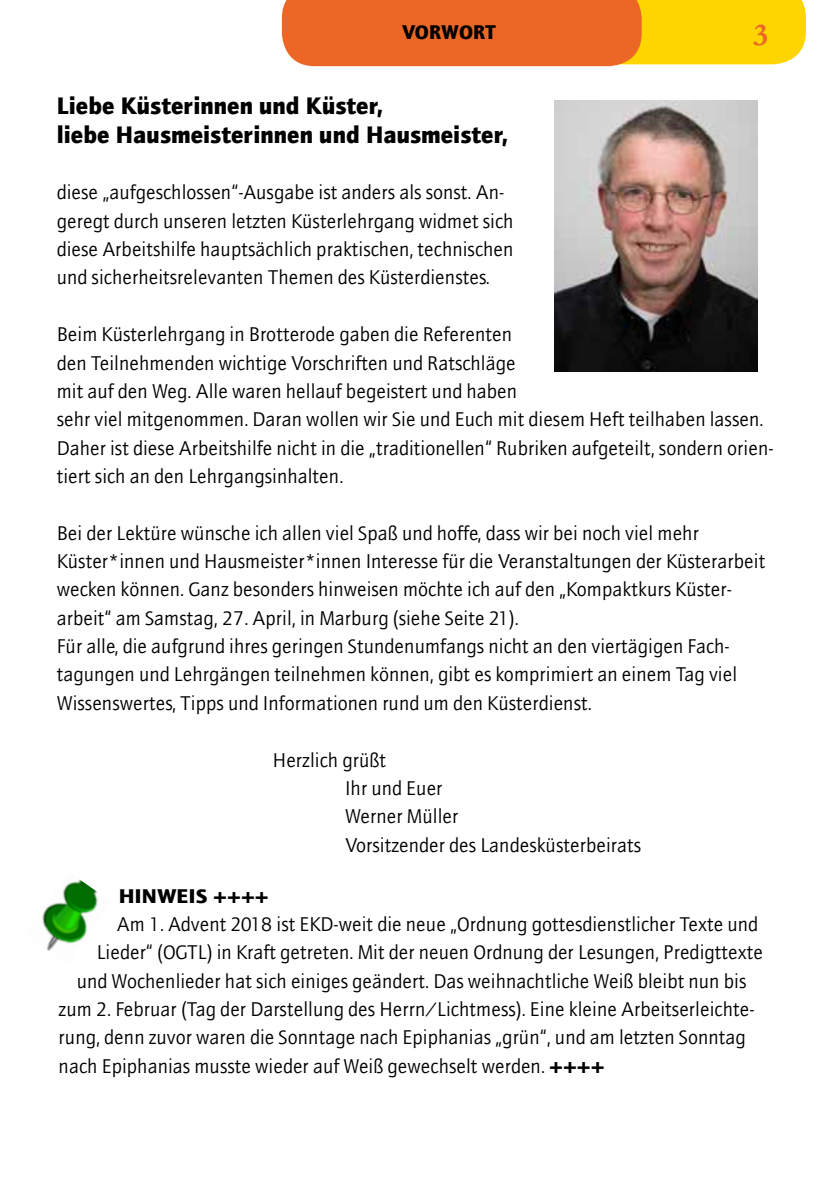
<style>
.page{position:relative;width:840px;height:1191px;background:#fff}
.page>*{position:absolute;margin:0;border:0;box-sizing:border-box;transform-origin:0 0}
.t1{font:700 32px "Garamond";color:#ec6726}
.t2{font:900 24px/28.4px "AT Quay Sans";color:#000}
.t3{font:20px/28.4px "AT Quay Sans";color:#000}
.t4{font:900 20px "AT Quay Sans";color:#000;scale:1.1 1}
.t5{font:900 20px "AT Quay Sans";color:#000}
.s1{font-weight:900}
</style>
<div class="page">
<svg style="left:282px;top:0;width:523px;height:66px;background:#f28b1f"></svg>
<img style="left:554px;top:101px;width:203px;height:271px">
<img style="left:42px;top:879px;width:56px;height:72px">
<p class="t5" style="left:402px;top:20px;width:96px">VORWORT</p>
<h1 class="t1" style="left:752px;top:13px;width:17px">3</h1>
<p class="t2" style="left:57px;top:92px;width:452px">Liebe Küsterinnen und Küster,<br>liebe Hausmeisterinnen und Hausmeister,</p>
<p class="t3" style="left:57px;top:178px;width:458px">diese „aufgeschlossen“-Ausgabe ist anders als sonst. An&shy;geregt durch unseren letzten Küsterlehrgang widmet sich diese Arbeitshilfe hauptsächlich praktischen, technischen und sicherheitsrelevanten Themen des Küsterdienstes.</p>
<p class="t3" style="left:57px;top:320px;width:718px">Beim Küsterlehrgang in Brotterode gaben die Referenten<br>den Teilnehmenden wichtige Vorschriften und Ratschläge<br>mit auf den Weg. Alle waren hellauf begeistert und haben<br>sehr viel mitgenommen. Daran wollen wir Sie und Euch mit diesem Heft teilhaben lassen.<br>Daher ist diese Arbeitshilfe nicht in die „traditionellen“ Rubriken aufgeteilt, sondern orien&shy;tiert sich an den Lehrgangsinhalten.</p>
<p class="t3" style="left:57px;top:518px;width:709px">Bei der Lektüre wünsche ich allen viel Spaß und hoffe, dass wir bei noch viel mehr Küster*innen und Hausmeister*innen Interesse für die Veranstaltungen der Küsterarbeit wecken können. Ganz besonders hinweisen möchte ich auf den „Kompaktkurs Küster&shy;arbeit“ am Samstag, 27. April, in Marburg (siehe Seite 21).<br>Für alle, die aufgrund ihres geringen Stundenumfangs nicht an den viertägigen Fach&shy;tagungen und Lehrgängen teilnehmen können, gibt es komprimiert an einem Tag viel Wissenswertes, Tipps und Informationen rund um den Küsterdienst.</p>
<p class="t3" style="left:345px;top:745px;width:297px;text-indent:-72px">Herzlich grüßt<br>Ihr und Euer<br>Werner Müller<br>Vorsitzender des Landesküsterbeirats</p>
<p class="t4" style="left:119px;top:883px;width:138px">HINWEIS ++++</p>
<p class="t3" style="left:117px;top:909px;width:642px">Am 1. Advent 2018 ist EKD-weit die neue „Ordnung gottesdienstlicher Texte und</p>
<p class="t3" style="left:97px;top:938px;width:667px">Lieder“ (OGTL) in Kraft getreten. Mit der neuen Ordnung der Lesungen, Predigttexte</p>
<p class="t3" style="left:77px;top:966px;width:670px">und Wochenlieder hat sich einiges geändert. Das weihnachtliche Weiß bleibt nun bis</p>
<p class="t3" style="left:59px;top:994px;width:697px">zum 2. Februar (Tag der Darstellung des Herrn/Lichtmess). Eine kleine Arbeitserleichte-</p>
<p class="t3" style="left:59px;top:1023px;width:688px">rung, denn zuvor waren die Sonntage nach Epiphanias „grün“, und am letzten Sonntag</p>
<p class="t3" style="left:59px;top:1051px;width:547px">nach Epiphanias musste wieder auf Weiß gewechselt werden. <span class="s1">++++</span></p>
</div>
